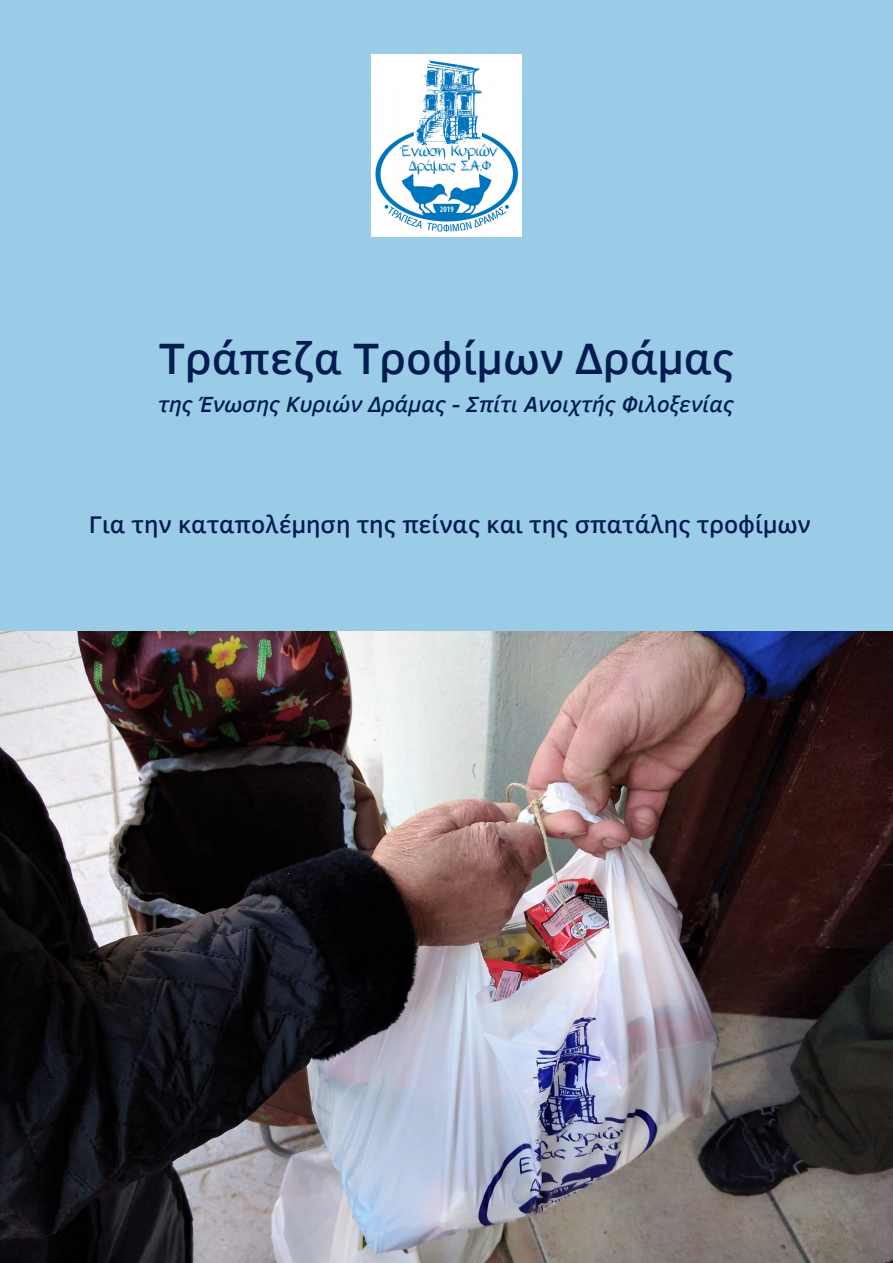
<style>
.page{position:relative;width:893px;height:1263px;background:#9acce7}
.page>*{position:absolute;margin:0;border:0;box-sizing:border-box;transform-origin:0 0}
.t1{font:500 45px "Clear Sans";color:#011c50}
.t2{font:500 24.75px "Clear Sans";color:#011c50}
.t3{font:italic 500 22.5px "Clear Sans";color:#011c50}
</style>
<div class="page">
<img style="left:371px;top:55px;width:150px;height:182px">
<img style="left:0;top:631px;width:893px;height:632px">
<h1 class="t1" style="left:159px;top:325px;width:577px">Τράπεζα Τροφίμων Δράμας</h1>
<p class="t3" style="left:158px;top:388px;width:577px">της Ένωσης Κυριών Δράμας - Σπίτι Ανοιχτής Φιλοξενίας</p>
<p class="t2" style="left:89px;top:507px;width:723px">Για την καταπολέμηση της πείνας και της σπατάλης τροφίμων</p>
</div>
